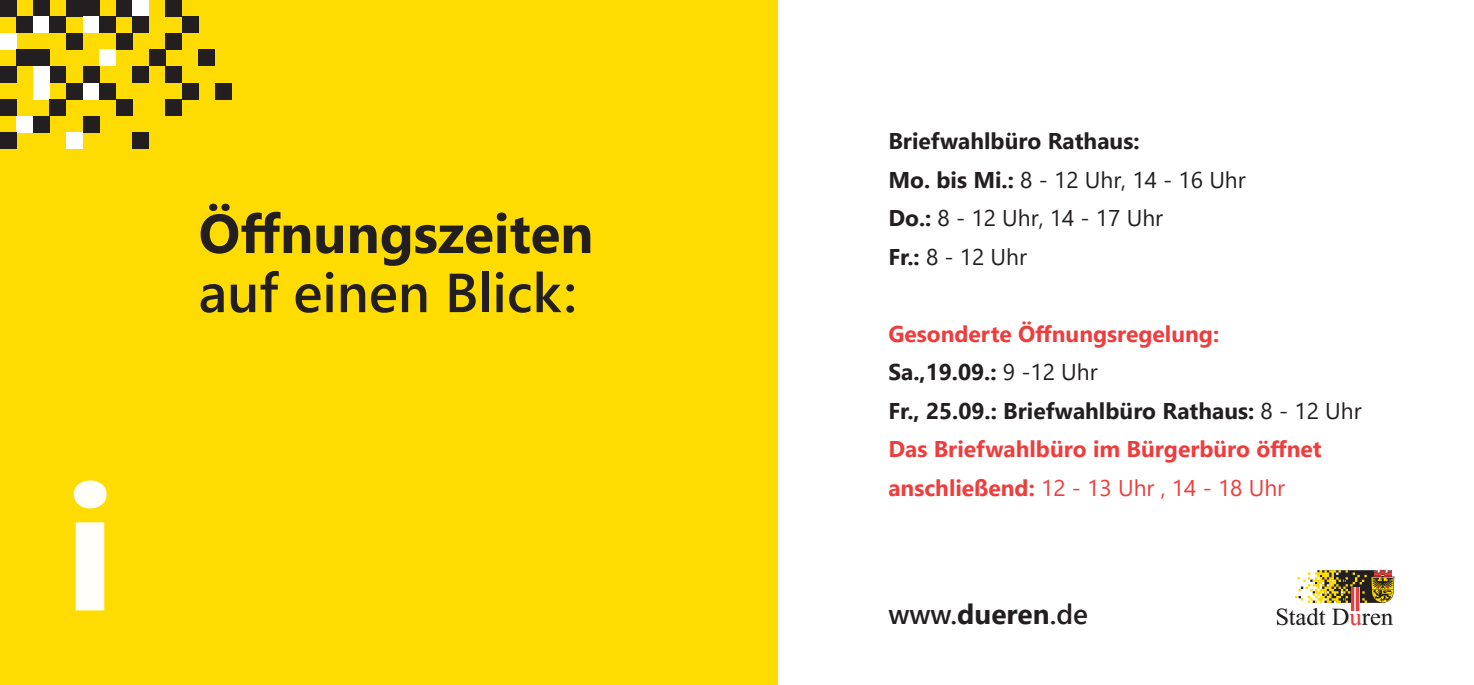
<style>
.page{position:relative;width:1474px;height:685px;background:#fff}
.page>*{position:absolute;margin:0;border:0;box-sizing:border-box;transform-origin:0 0}
.t1{font:700 176.05px "Segoe UI";color:#fff;scale:1.05 1}
.t2{font:700 54.77px "Segoe UI";color:#231f20}
.t3{font:600 54.77px "Segoe UI";color:#231f20}
.t4{font:600 28px "Segoe UI";color:#231f20}
.t5{font:700 22.75px/38.5px "Segoe UI";color:#ee3d3c}
.t6{font:700 22.75px/38.5px "Segoe UI";color:#231f20}
.s1{font-weight:400}
.s2{color:#231f20}
.s3{font-weight:400;color:#231f20}
.s4{font-weight:700}
</style>
<div class="page">
<div style="left:0;top:0;width:778px;height:685px;background:#ffdc01"></div>
<div style="left:0;top:0;width:17px;height:17px;background:#231f20"></div>
<div style="left:33px;top:0;width:17px;height:17px;background:#231f20"></div>
<div style="left:66px;top:0;width:17px;height:17px;background:#231f20"></div>
<div style="left:83px;top:0;width:16px;height:17px;background:#231f20"></div>
<div style="left:116px;top:0;width:16px;height:17px;background:#231f20"></div>
<div style="left:132px;top:0;width:17px;height:17px;background:#fff"></div>
<div style="left:165px;top:0;width:17px;height:17px;background:#231f20"></div>
<div style="left:17px;top:17px;width:16px;height:16px;background:#231f20"></div>
<div style="left:33px;top:17px;width:17px;height:16px;background:#fff"></div>
<div style="left:50px;top:17px;width:16px;height:16px;background:#231f20"></div>
<div style="left:83px;top:17px;width:16px;height:16px;background:#fff"></div>
<div style="left:99px;top:17px;width:17px;height:16px;background:#231f20"></div>
<div style="left:132px;top:17px;width:17px;height:16px;background:#231f20"></div>
<div style="left:182px;top:17px;width:17px;height:16px;background:#231f20"></div>
<div style="left:0;top:33px;width:17px;height:17px;background:#fff"></div>
<div style="left:66px;top:33px;width:17px;height:17px;background:#231f20"></div>
<div style="left:116px;top:33px;width:16px;height:17px;background:#231f20"></div>
<div style="left:165px;top:33px;width:17px;height:17px;background:#231f20"></div>
<div style="left:17px;top:50px;width:16px;height:16px;background:#231f20"></div>
<div style="left:33px;top:50px;width:17px;height:16px;background:#231f20"></div>
<div style="left:99px;top:50px;width:17px;height:16px;background:#fff"></div>
<div style="left:149px;top:50px;width:16px;height:16px;background:#231f20"></div>
<div style="left:199px;top:50px;width:16px;height:16px;background:#231f20"></div>
<div style="left:0;top:66px;width:17px;height:17px;background:#231f20"></div>
<div style="left:50px;top:66px;width:16px;height:17px;background:#231f20"></div>
<div style="left:83px;top:66px;width:16px;height:17px;background:#231f20"></div>
<div style="left:132px;top:66px;width:17px;height:17px;background:#231f20"></div>
<div style="left:165px;top:66px;width:17px;height:17px;background:#231f20"></div>
<div style="left:33px;top:83px;width:17px;height:16px;background:#fff"></div>
<div style="left:66px;top:83px;width:17px;height:16px;background:#231f20"></div>
<div style="left:83px;top:83px;width:16px;height:16px;background:#fff"></div>
<div style="left:99px;top:83px;width:17px;height:16px;background:#231f20"></div>
<div style="left:182px;top:83px;width:17px;height:16px;background:#231f20"></div>
<div style="left:215px;top:83px;width:17px;height:16px;background:#231f20"></div>
<div style="left:0;top:99px;width:17px;height:17px;background:#231f20"></div>
<div style="left:50px;top:99px;width:16px;height:17px;background:#231f20"></div>
<div style="left:116px;top:99px;width:16px;height:17px;background:#231f20"></div>
<div style="left:165px;top:99px;width:17px;height:17px;background:#231f20"></div>
<div style="left:17px;top:116px;width:16px;height:16px;background:#fff"></div>
<div style="left:33px;top:116px;width:17px;height:16px;background:#231f20"></div>
<div style="left:33px;top:66px;width:17px;height:17px;background:#fff"></div>
<div style="left:0;top:132px;width:17px;height:17px;background:#231f20"></div>
<div style="left:66px;top:132px;width:17px;height:17px;background:#fff"></div>
<div style="left:132px;top:132px;width:17px;height:17px;background:#231f20"></div>
<div style="left:83px;top:116px;width:16px;height:16px;background:#231f20"></div>
<svg style="left:1276px;top:569px;width:118px;height:56px"></svg>
<h1 class="t1" style="left:64px;top:382px;width:51px">i</h1>
<h2 class="t2" style="left:199px;top:182px;width:396px">Öffnungszeiten</h2>
<h2 class="t3" style="left:199px;top:241px;width:379px">auf einen Blick:</h2>
<p class="t6" style="left:888px;top:120px;width:359px">Briefwahlbüro Rathaus:<br>Mo. bis Mi.: <span class="s1">8 - 12 Uhr, 14 - 16 Uhr<br></span>Do.: <span class="s1">8 - 12 Uhr, 14 - 17 Uhr<br></span>Fr.: <span class="s1">8 - 12 Uhr</span></p>
<p class="t5" style="left:888px;top:312px;width:475px">Gesonderte Öffnungsregelung:<br><span class="s2">Sa.,19.09.:</span> <span class="s3">9 -12 Uhr<br></span><span class="s2">Fr., 25.09.: Briefwahlbüro Rathaus:</span> <span class="s3">8 - 12 Uhr </span>Das Briefwahlbüro im Bürgerbüro öffnet anschließend: <span class="s1">12 - 13 Uhr , 14 - 18 Uhr</span></p>
<p class="t4" style="left:888px;top:587px;width:201px">www.<span class="s4">dueren</span>.de</p>
</div>
